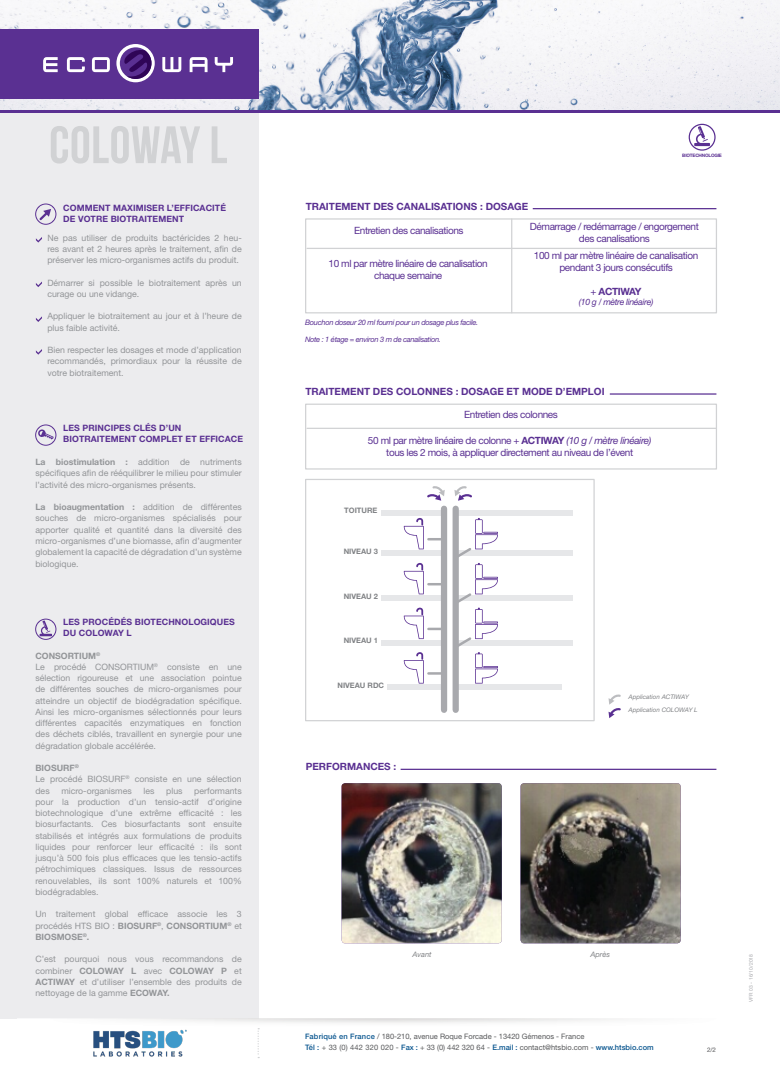
<style>
.page{position:relative;width:780px;height:1088px;background:#fff}
.page>*{position:absolute;margin:0;border:0;box-sizing:border-box;transform-origin:0 0}
.t1{font:52.5px "Bebas Neue";letter-spacing:.01em;color:#d1d2d4}
.t2{font:10px/12px "Helvetica Neue LT Std";letter-spacing:-.04em;color:#5a3092;text-align:center}
.t3{font:700 10px "Helvetica Neue LT Std";color:#5a3092}
.t4{font:700 10px "Helvetica Neue LT Std";letter-spacing:-.04em;color:#5a3092}
.t5{font:8.75px/11.2px "Helvetica Neue LT Std";color:#939598;text-align:justify}
.t6{font:700 8.75px/11.2px "Helvetica Neue LT Std";letter-spacing:.01em;color:#5a3092}
.t7{font:italic 8.75px "Helvetica Neue LT Std";letter-spacing:-.04em;color:#5a3092}
.t8{font:7.5px/11.2px "Helvetica Neue LT Std";color:#57585a}
.t9{font:italic 7.5px "Helvetica Neue LT Std";letter-spacing:-.04em;color:#5a3092}
.t10{font:700 7.5px "Helvetica Neue LT Std";color:#808285}
.t11{font:italic 7.5px "Helvetica Neue LT Std";color:#808285}
.t12{font:italic 6.25px/13.5px "Helvetica Neue LT Std";color:#808285}
.t13{font:6.25px "Helvetica Neue LT Std";color:#57585a}
.t14{font:5px "Helvetica Neue LT Std";letter-spacing:.02em;color:#a8a9ad}
.t15{font:700 4.62px "Helvetica Neue LT Std";letter-spacing:-.04em;color:#5a3092}
.s1{font-weight:700}
.s2{font-weight:400}
.s3{font-style:italic}
.s4{font-weight:500;color:#07548e}
</style>
<div class="page">
<div style="left:0;top:0;width:259px;height:1018px;background:#ececee"></div>
<svg style="left:257px;top:1028px;width:2px;height:30px"></svg>
<div style="left:0;top:102px;width:780px;height:11px;background:#5a3092"></div>
<img style="left:0;top:0;width:780px;height:110px">
<div style="left:0;top:29px;width:259px;height:70px;background:#5a3092"></div>
<svg style="left:116px;top:44px;width:39px;height:38px"></svg>
<svg style="left:43px;top:57px;width:15px;height:15px"></svg>
<svg style="left:67px;top:57px;width:18px;height:15px"></svg>
<svg style="left:92px;top:57px;width:18px;height:15px"></svg>
<svg style="left:120px;top:47px;width:31px;height:32px"></svg>
<svg style="left:162px;top:57px;width:19px;height:15px"></svg>
<svg style="left:215px;top:57px;width:18px;height:15px"></svg>
<svg style="left:190px;top:57px;width:17px;height:15px"></svg>
<svg style="left:688px;top:124px;width:27px;height:27px"></svg>
<svg style="left:36px;top:237px;width:6px;height:6px"></svg>
<svg style="left:36px;top:281px;width:6px;height:6px"></svg>
<svg style="left:36px;top:316px;width:6px;height:6px"></svg>
<svg style="left:36px;top:349px;width:6px;height:6px"></svg>
<svg style="left:35px;top:203px;width:21px;height:22px"></svg>
<svg style="left:35px;top:424px;width:21px;height:22px"></svg>
<svg style="left:35px;top:618px;width:21px;height:22px"></svg>
<div style="left:305px;top:218px;width:412px;height:95px;border:1px solid #d1d2d4"></div>
<div style="left:305px;top:404px;width:412px;height:66px;border:1px solid #d1d2d4"></div>
<hr style="left:511px;top:219px;width:1px;height:94px;background:#d1d2d4">
<hr style="left:307px;top:248px;width:409px;height:1px;background:#d1d2d4">
<hr style="left:307px;top:428px;width:409px;height:1px;background:#d1d2d4">
<svg style="left:608px;top:694px;width:12px;height:24px"></svg>
<div style="left:305px;top:479px;width:289px;height:242px;border:1px solid #d1d2d4"></div>
<hr style="left:428px;top:672px;width:15px;height:3px;background:#a8a9ad">
<svg style="left:404px;top:518px;width:37px;height:31px"></svg>
<svg style="left:404px;top:563px;width:37px;height:31px"></svg>
<svg style="left:404px;top:608px;width:37px;height:31px"></svg>
<svg style="left:404px;top:652px;width:20px;height:31px"></svg>
<div style="left:455px;top:550px;width:118px;height:6px;background:#e6e7e9"></div>
<div style="left:455px;top:510px;width:118px;height:5px;background:#e6e7e9"></div>
<div style="left:381px;top:510px;width:62px;height:5px;background:#e6e7e9"></div>
<div style="left:455px;top:595px;width:118px;height:6px;background:#e6e7e9"></div>
<div style="left:455px;top:640px;width:118px;height:6px;background:#e6e7e9"></div>
<div style="left:455px;top:684px;width:106px;height:6px;background:#e6e7e9"></div>
<div style="left:381px;top:550px;width:63px;height:6px;background:#e6e7e9"></div>
<div style="left:381px;top:595px;width:63px;height:6px;background:#e6e7e9"></div>
<div style="left:381px;top:640px;width:63px;height:6px;background:#e6e7e9"></div>
<div style="left:387px;top:684px;width:57px;height:6px;background:#e6e7e9"></div>
<div style="left:452px;top:509px;width:7px;height:201px;background:#a8a9ad"></div>
<div style="left:441px;top:509px;width:6px;height:201px;background:#a8a9ad"></div>
<svg style="left:452px;top:518px;width:46px;height:165px"></svg>
<img style="left:341px;top:783px;width:160px;height:160px">
<img style="left:520px;top:783px;width:160px;height:160px">
<hr style="left:532px;top:208px;width:184px;height:1px;background:#5a3092">
<hr style="left:609px;top:393px;width:107px;height:2px;background:#5a3092">
<hr style="left:400px;top:769px;width:316px;height:1px;background:#5a3092">
<svg style="left:454px;top:486px;width:18px;height:15px"></svg>
<svg style="left:427px;top:486px;width:18px;height:15px"></svg>
<img style="left:93px;top:1029px;width:94px;height:27px">
<h1 class="t1" style="left:49px;top:116px;width:180px">COLOWAY L</h1>
<p class="t6" style="left:63px;top:202px;width:164px">COMMENT MAXIMISER L’EFFICACITÉ<br>DE VOTRE BIOTRAITEMENT</p>
<p class="t5" style="left:47px;top:232px;width:196px">Ne pas utiliser de produits bactéricides 2 heu&shy;res avant et 2 heures après le traitement, afin de préserver les micro-organismes actifs du produit.</p>
<p class="t5" style="left:47px;top:277px;width:196px">Démarrer si possible le biotraitement après un curage ou une vidange.</p>
<p class="t5" style="left:47px;top:310px;width:196px">Appliquer le biotraitement au jour et à l’heure de plus faible activité.</p>
<p class="t5" style="left:47px;top:344px;width:196px">Bien respecter les dosages et mode d’application recommandés, primordiaux pour la réussite de votre biotraitement.</p>
<p class="t6" style="left:63px;top:422px;width:181px">LES PRINCIPES CLÉS D’UN<br>BIOTRAITEMENT COMPLET ET EFFICACE</p>
<p class="t5" style="left:35px;top:456px;width:208px"><span class="s1">La biostimulation :</span> addition de nutriments spécifiques afin de rééquilibrer le milieu pour stimuler l’activité des micro-organismes présents.</p>
<p class="t5" style="left:35px;top:501px;width:208px"><span class="s1">La bioaugmentation :</span> addition de différentes souches de micro-organismes spécialisés pour apporter qualité et quantité dans la diversité des micro-organismes d’une biomasse, afin d’augmenter globalement la capacité de dégradation d’un système biologique.</p>
<p class="t6" style="left:63px;top:616px;width:173px">LES PROCÉDÉS BIOTECHNOLOGIQUES<br>DU COLOWAY L</p>
<p class="t5" style="left:35px;top:650px;width:208px;text-align:left"><span class="s1">CONSORTIUM</span><sup>®<br></sup>Le procédé CONSORTIUM<sup>®</sup> consiste en une sélection rigoureuse et une association pointue de différentes souches de micro-organismes pour atteindre un objectif de biodégradation spécifique.<br>Ainsi les micro-organismes sélectionnés pour leurs différentes capacités enzymatiques en fonction des déchets ciblés, travaillent en synergie pour une dégradation globale accélérée.</p>
<p class="t5" style="left:35px;top:762px;width:208px;text-align:left"><span class="s1">BIOSURF</span><sup>®<br></sup>Le procédé BIOSURF<sup>®</sup> consiste en une sélection des</p>
<p class="t5" style="left:35px;top:785px;width:208px;text-indent:159px">performants pour la production d’un tensio-actif d’origine biotechnologique d’une extrême efficacité : les biosurfactants. Ces biosurfactants sont ensuite stabilisés et intégrés aux formulations de produits liquides pour renforcer leur efficacité : ils sont jusqu’à 500 fois plus efficaces que les tensio-actifs pétrochimiques classiques. Issus de ressources renouvelables, ils sont 100% naturels et 100% biodégradables.</p>
<p class="t5" style="left:35px;top:908px;width:208px">Un traitement global efficace associe les 3 procédés HTS BIO : <span class="s1">BIOSURF</span><sup>®</sup>, <span class="s1">CONSORTIUM</span><sup>®</sup> et <span class="s1">BIOSMOSE</span><sup>®</sup><span class="s1">.</span></p>
<p class="t5" style="left:35px;top:953px;width:208px">C’est pourquoi nous vous recommandons de combiner <span class="s1">COLOWAY L</span> avec <span class="s1">COLOWAY P</span> et <span class="s1">ACTIWAY</span> et d’utiliser l’ensemble des produits de nettoyage de la gamme <span class="s1">ECOWAY.</span></p>
<p class="t5" style="left:61px;top:785px;width:72px">micro-organismes</p>
<p class="t5" style="left:143px;top:785px;width:13px">les</p>
<p class="t5" style="left:166px;top:785px;width:18px">plus</p>
<p class="t3" style="left:306px;top:200px;width:224px">TRAITEMENT DES CANALISATIONS : DOSAGE</p>
<p class="t15" style="left:682px;top:152px;width:41px">BIOTECHNOLOGIE</p>
<p class="t2" style="left:354px;top:224px;width:111px">Entretien des canalisations</p>
<p class="t2" style="left:328px;top:258px;width:161px">10 ml par mètre linéaire de canalisation chaque semaine</p>
<p class="t9" style="left:305px;top:317px;width:175px">Bouchon doseur 20 ml fourni pour un dosage plus facile.</p>
<p class="t9" style="left:305px;top:335px;width:137px">Note : 1 étage = environ 3 m de canalisation.</p>
<p class="t2" style="left:530px;top:220px;width:170px">Démarrage / redémarrage / engorgement des canalisations</p>
<p class="t2" style="left:534px;top:249px;width:166px">100 ml par mètre linéaire de canalisation pendant 3 jours consécutifs</p>
<p class="t4" style="left:590px;top:285px;width:52px"><span class="s2">+</span> ACTIWAY</p>
<p class="t7" style="left:579px;top:297px;width:76px">(10 g / mètre linéaire)</p>
<p class="t3" style="left:305px;top:385px;width:301px">TRAITEMENT DES COLONNES : DOSAGE ET MODE D’EMPLOI</p>
<p class="t2" style="left:464px;top:408px;width:95px">Entretien des colonnes</p>
<p class="t2" style="left:368px;top:434px;width:285px">50 ml par mètre linéaire de colonne + <span class="s1">ACTIWAY</span> <span class="s3">(10 g / mètre linéaire) </span>tous les 2 mois, à appliquer directement au niveau de l’évent</p>
<p class="t10" style="left:344px;top:506px;width:35px">TOITURE</p>
<p class="t10" style="left:343px;top:547px;width:36px">NIVEAU 3</p>
<p class="t10" style="left:343px;top:591px;width:36px">NIVEAU 2</p>
<p class="t10" style="left:343px;top:636px;width:36px">NIVEAU 1</p>
<p class="t10" style="left:337px;top:681px;width:48px">NIVEAU RDC</p>
<p class="t3" style="left:306px;top:760px;width:92px">PERFORMANCES :</p>
<p class="t12" style="left:628px;top:690px;width:71px">Application ACTIWAY<br>Application COLOWAY L</p>
<p class="t11" style="left:412px;top:950px;width:21px">Avant</p>
<p class="t11" style="left:590px;top:950px;width:21px">Après</p>
<p class="t8" style="left:305px;top:1030px;width:350px"><span class="s4">Fabriqué en France</span> / 180-210, avenue Roque Forcade - 13420 Gémenos - France<br><span class="s4">Tél :</span> + 33 (0) 442 320 020 - <span class="s4">Fax :</span> + 33 (0) 442 320 64 - <span class="s4">E.mail :</span> contact@htsbio.com - <span class="s4">www.htsbio.com</span></p>
<p class="t13" style="left:707px;top:1046px;width:11px">2/2</p>
<p class="t14" style="left:748px;top:1002px;width:50px;rotate:-90deg">VFR 03 - 16/10/2018</p>
</div>
